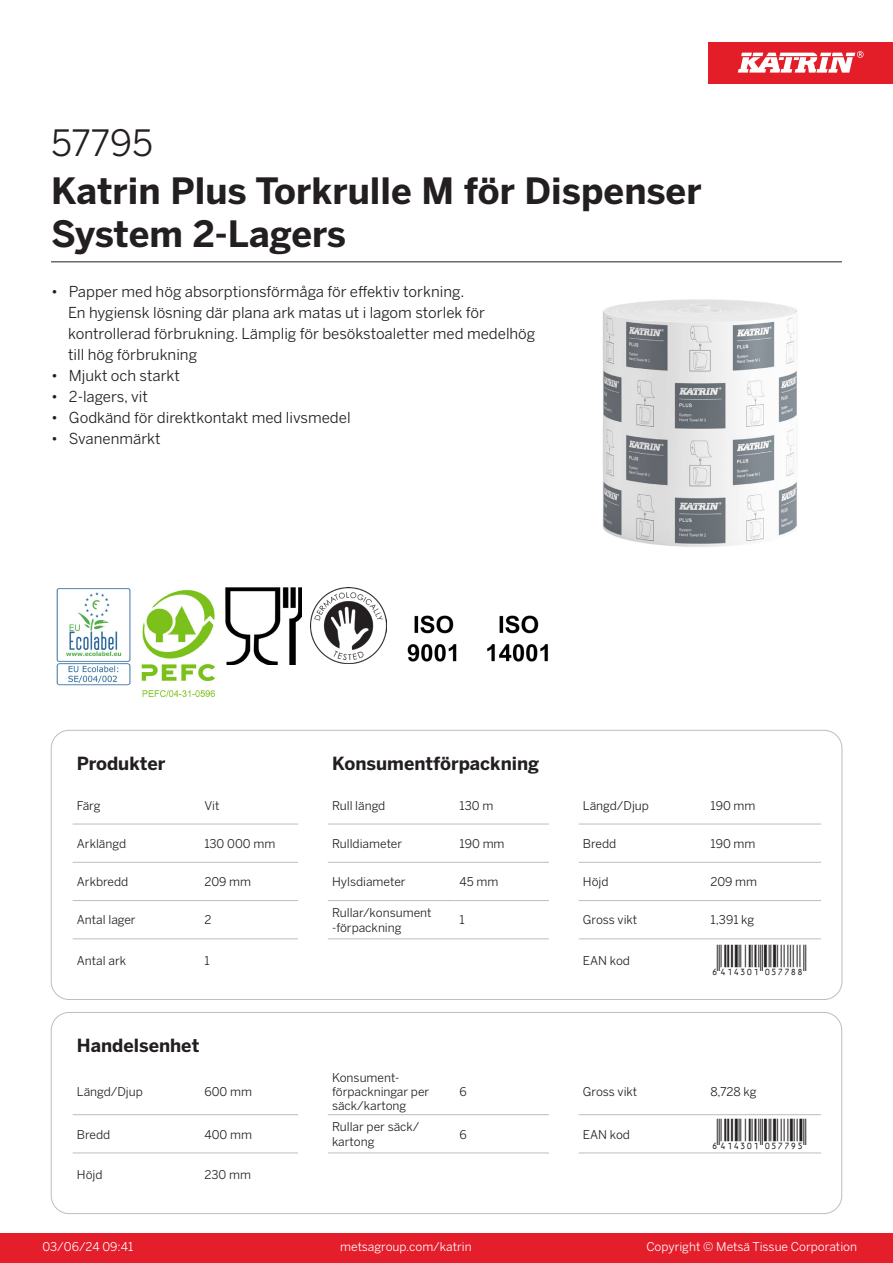
<style>
.page{position:relative;width:893px;height:1263px;background:#fff}
.page>*{position:absolute;margin:0;border:0;box-sizing:border-box;transform-origin:0 0}
.Product_Name{font:700 36px/43.2px "Benton Sans";color:#231f20}
.External_material_co{font:36px "Benton Sans";letter-spacing:-.005em;color:#231f20}
.T_EAN{font:30px "Viisas EAN Matala";color:#231f20}
.T_TableHeader{font:700 18px "Benton Sans";color:#231f20}
.MarketingBullets{font:15px/21px "Benton Sans";color:#231f20}
.T_TableBody{font:12px/14.4px "Benton Sans";color:#231f20}
.t1{font:12px "Benton Sans";color:#fff}
</style>
<div class="page">
<div style="left:0;top:1233px;width:893px;height:30px;background:#e41e2b"></div>
<div style="left:708px;top:43px;width:185px;height:41px;background:#e31e28"></div>
<svg style="left:738px;top:51px;width:126px;height:22px"></svg>
<hr style="left:73px;top:824px;width:127px;height:1px;background:#bcbdc0">
<hr style="left:200px;top:824px;width:98px;height:1px;background:#bcbdc0">
<hr style="left:328px;top:824px;width:127px;height:1px;background:#bcbdc0">
<hr style="left:455px;top:824px;width:94px;height:1px;background:#bcbdc0">
<hr style="left:579px;top:824px;width:127px;height:1px;background:#bcbdc0">
<hr style="left:706px;top:824px;width:115px;height:1px;background:#bcbdc0">
<hr style="left:73px;top:862px;width:127px;height:1px;background:#bcbdc0">
<hr style="left:200px;top:862px;width:98px;height:1px;background:#bcbdc0">
<hr style="left:328px;top:862px;width:127px;height:1px;background:#bcbdc0">
<hr style="left:455px;top:862px;width:94px;height:1px;background:#bcbdc0">
<hr style="left:579px;top:862px;width:127px;height:1px;background:#bcbdc0">
<hr style="left:706px;top:862px;width:115px;height:1px;background:#bcbdc0">
<hr style="left:73px;top:900px;width:127px;height:1px;background:#bcbdc0">
<hr style="left:200px;top:900px;width:98px;height:1px;background:#bcbdc0">
<hr style="left:328px;top:900px;width:127px;height:1px;background:#bcbdc0">
<hr style="left:455px;top:900px;width:94px;height:1px;background:#bcbdc0">
<hr style="left:579px;top:900px;width:127px;height:1px;background:#bcbdc0">
<hr style="left:706px;top:900px;width:115px;height:1px;background:#bcbdc0">
<hr style="left:73px;top:938px;width:127px;height:1px;background:#bcbdc0">
<hr style="left:200px;top:938px;width:98px;height:1px;background:#bcbdc0">
<hr style="left:328px;top:938px;width:127px;height:1px;background:#bcbdc0">
<hr style="left:455px;top:938px;width:94px;height:1px;background:#bcbdc0">
<hr style="left:579px;top:938px;width:127px;height:1px;background:#bcbdc0">
<hr style="left:706px;top:938px;width:115px;height:1px;background:#bcbdc0">
<hr style="left:73px;top:1114px;width:127px;height:1px;background:#bcbdc0">
<hr style="left:200px;top:1114px;width:98px;height:1px;background:#bcbdc0">
<hr style="left:328px;top:1114px;width:127px;height:1px;background:#bcbdc0">
<hr style="left:455px;top:1114px;width:94px;height:1px;background:#bcbdc0">
<hr style="left:579px;top:1114px;width:127px;height:1px;background:#bcbdc0">
<hr style="left:706px;top:1114px;width:115px;height:1px;background:#bcbdc0">
<hr style="left:73px;top:1153px;width:127px;height:1px;background:#bcbdc0">
<hr style="left:200px;top:1153px;width:98px;height:1px;background:#bcbdc0">
<hr style="left:328px;top:1153px;width:127px;height:1px;background:#bcbdc0">
<hr style="left:455px;top:1153px;width:94px;height:1px;background:#bcbdc0">
<hr style="left:579px;top:1153px;width:127px;height:1px;background:#bcbdc0">
<hr style="left:706px;top:1153px;width:115px;height:1px;background:#bcbdc0">
<div style="left:51px;top:1012px;width:791px;height:202px;border:1px solid #bcbdc0;border-radius:18px"></div>
<img style="left:602px;top:299px;width:195px;height:248px">
<img style="left:56px;top:588px;width:75px;height:98px">
<img style="left:141px;top:589px;width:75px;height:109px">
<img style="left:225px;top:587px;width:77px;height:77px">
<img style="left:310px;top:587px;width:77px;height:77px">
<img style="left:407px;top:615px;width:50px;height:47px">
<img style="left:487px;top:615px;width:61px;height:47px">
<hr style="left:51px;top:261px;width:791px;height:1px;background:#231f20">
<p class="External_material_co" style="left:51px;top:121px;width:104px">57795</p>
<p class="Product_Name" style="left:51px;top:170px;width:652px">Katrin Plus Torkrulle M för Dispenser<br>System 2-Lagers</p>
<p class="MarketingBullets" style="left:68px;top:281px;width:469px;text-indent:-17px">• Papper med hög absorptionsförmåga för effektiv torkning.<br>En hygiensk lösning där plana ark matas ut i lagom storlek för kontrollerad förbrukning. Lämplig för besökstoaletter med medelhög till hög förbrukning</p>
<p class="MarketingBullets" style="left:51px;top:365px;width:130px">• Mjukt och starkt</p>
<p class="MarketingBullets" style="left:51px;top:386px;width:98px">• 2-lagers, vit</p>
<p class="MarketingBullets" style="left:51px;top:407px;width:301px">• Godkänd för direktkontakt med livsmedel</p>
<p class="MarketingBullets" style="left:51px;top:428px;width:111px">• Svanenmärkt</p>
<p class="T_TableHeader" style="left:77px;top:752px;width:90px">Produkter</p>
<p class="T_TableHeader" style="left:332px;top:752px;width:209px">Konsumentförpackning</p>
<p class="T_TableBody" style="left:77px;top:798px;width:25px">Färg</p>
<p class="T_TableBody" style="left:204px;top:798px;width:16px">Vit</p>
<p class="T_TableBody" style="left:332px;top:798px;width:55px">Rull längd</p>
<p class="T_TableBody" style="left:460px;top:798px;width:35px">130 m</p>
<p class="T_TableBody" style="left:583px;top:798px;width:68px">Längd/Djup</p>
<p class="T_TableBody" style="left:710px;top:798px;width:46px">190 mm</p>
<p class="T_TableBody" style="left:77px;top:836px;width:51px">Arklängd</p>
<p class="T_TableBody" style="left:204px;top:836px;width:72px">130 000 mm</p>
<p class="T_TableBody" style="left:332px;top:836px;width:72px">Rulldiameter</p>
<p class="T_TableBody" style="left:460px;top:836px;width:46px">190 mm</p>
<p class="T_TableBody" style="left:583px;top:836px;width:35px">Bredd</p>
<p class="T_TableBody" style="left:710px;top:836px;width:46px">190 mm</p>
<p class="T_TableBody" style="left:77px;top:875px;width:53px">Arkbredd</p>
<p class="T_TableBody" style="left:204px;top:875px;width:48px">209 mm</p>
<p class="T_TableBody" style="left:332px;top:875px;width:75px">Hylsdiameter</p>
<p class="T_TableBody" style="left:460px;top:875px;width:40px">45 mm</p>
<p class="T_TableBody" style="left:583px;top:875px;width:27px">Höjd</p>
<p class="T_TableBody" style="left:710px;top:875px;width:48px">209 mm</p>
<p class="T_TableBody" style="left:77px;top:913px;width:60px">Antal lager</p>
<p class="T_TableBody" style="left:204px;top:913px;width:9px">2</p>
<p class="T_TableBody" style="left:332px;top:906px;width:101px">Rullar/konsument</p>
<p class="T_TableBody" style="left:332px;top:920px;width:71px">-förpackning</p>
<p class="T_TableBody" style="left:460px;top:913px;width:7px">1</p>
<p class="T_TableBody" style="left:583px;top:913px;width:56px">Gross vikt</p>
<p class="T_TableBody" style="left:710px;top:913px;width:45px">1,391 kg</p>
<p class="T_TableBody" style="left:77px;top:953px;width:51px">Antal ark</p>
<p class="T_TableBody" style="left:204px;top:953px;width:7px">1</p>
<p class="T_TableBody" style="left:583px;top:953px;width:49px">EAN kod</p>
<p class="T_EAN" style="left:710px;top:945px;width:97px">*6414301057788*</p>
<p class="T_TableHeader" style="left:77px;top:1034px;width:124px">Handelsenhet</p>
<p class="T_TableBody" style="left:77px;top:1084px;width:68px">Längd/Djup</p>
<p class="T_TableBody" style="left:204px;top:1084px;width:49px">600 mm</p>
<p class="T_TableBody" style="left:332px;top:1070px;width:99px">Konsument&shy;förpackningar per säck/kartong</p>
<p class="T_TableBody" style="left:460px;top:1084px;width:9px">6</p>
<p class="T_TableBody" style="left:583px;top:1084px;width:56px">Gross vikt</p>
<p class="T_TableBody" style="left:710px;top:1084px;width:48px">8,728 kg</p>
<p class="T_TableBody" style="left:77px;top:1127px;width:35px">Bredd</p>
<p class="T_TableBody" style="left:204px;top:1127px;width:49px">400 mm</p>
<p class="T_TableBody" style="left:332px;top:1120px;width:89px">Rullar per säck/ kartong</p>
<p class="T_TableBody" style="left:460px;top:1127px;width:9px">6</p>
<p class="T_TableBody" style="left:583px;top:1127px;width:49px">EAN kod</p>
<p class="T_EAN" style="left:710px;top:1118px;width:97px">*6414301057795*</p>
<p class="T_TableBody" style="left:77px;top:1167px;width:27px">Höjd</p>
<p class="T_TableBody" style="left:204px;top:1167px;width:48px">230 mm</p>
<p class="t1" style="left:43px;top:1239px;width:92px">03/06/24 09:41</p>
<p class="t1" style="left:340px;top:1239px;width:133px">metsagroup.com/katrin</p>
<p class="t1" style="left:646px;top:1239px;width:212px">Copyright © Metsä Tissue Corporation</p>
</div>
